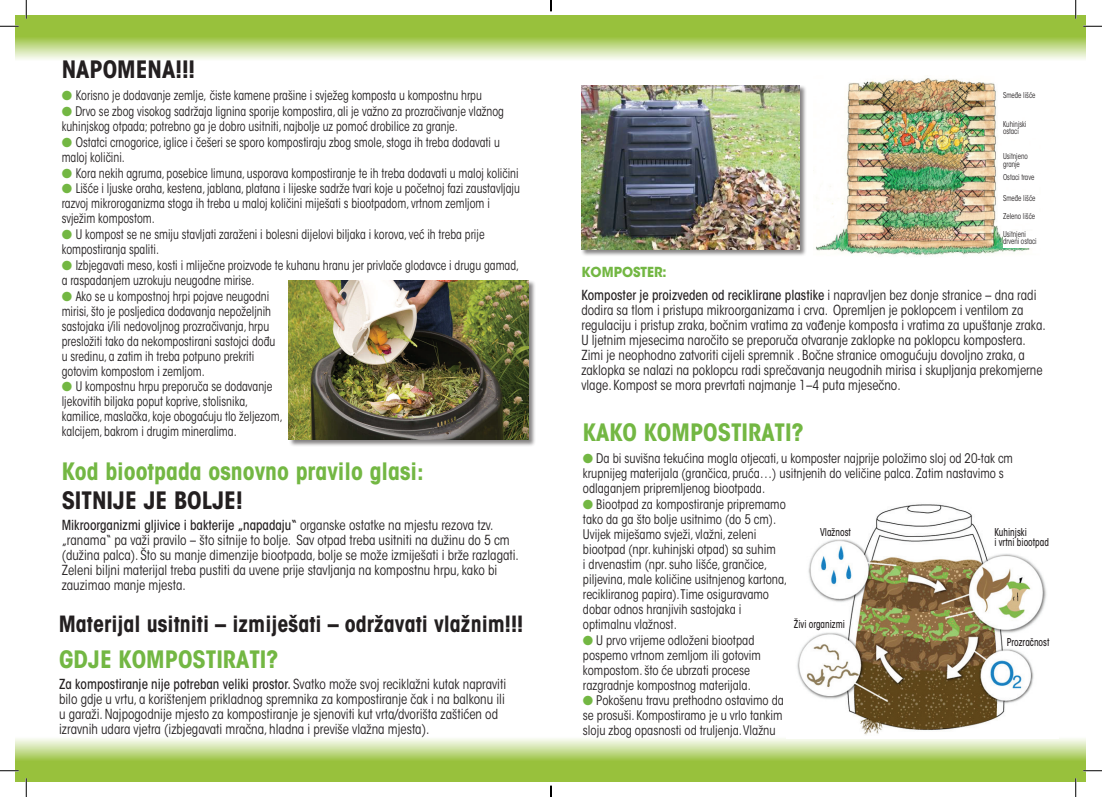
<style>
.page{position:relative;width:1102px;height:797px;background:#fff}
.page>*{position:absolute;margin:0;border:0;box-sizing:border-box;transform-origin:0 0}
.t1{font:700 condensed 23.75px/28.5px "ITC Avant Garde Std";color:#73b743}
.t2{font:700 condensed 23.75px "ITC Avant Garde Std";color:#231f20}
.t3{font:700 condensed 22.12px "ITC Avant Garde Std";color:#231f20}
.t4{font:condensed 13.75px/15px "ITC Avant Garde Std";color:#231f20;scale:.95 1}
.t5{font:700 13.75px "ITC Avant Garde Std";color:#73b743;scale:.95 1}
.t6{font:condensed 13.12px/15px "ITC Avant Garde Std";color:#231f20;scale:.9 1}
.t7{font:condensed 13.12px/15px "ITC Avant Garde Std";color:#231f20;scale:.95 1}
.t8{font:500 condensed 10.75px/10.2px "ITC Avant Garde Std";color:#231f20;scale:.86 1}
.t9{font:condensed 8px/7.5px "ITC Avant Garde Std";color:#231f20;scale:.86 1}
.s1{color:#73b743}
.s2{color:#231f20}
.s3{font-weight:500}
</style>
<div class="page">
<svg style="left:16px;top:16px;width:1070px;height:44px;background:#b3d16f"></svg>
<svg style="left:16px;top:738px;width:1070px;height:43px;background:#b3d170"></svg>
<img style="left:797px;top:504px;width:250px;height:231px">
<img style="left:816px;top:78px;width:214px;height:177px">
<div style="left:581px;top:85px;width:226px;height:171px;background:#231f20;opacity:.55"></div>
<img style="left:581px;top:85px;width:218px;height:164px">
<div style="left:288px;top:280px;width:248px;height:167px;background:#231f20;opacity:.55"></div>
<img style="left:288px;top:280px;width:240px;height:160px">
<div style="left:793px;top:620px;width:53px;height:10px;background:#fff"></div>
<div style="left:820px;top:528px;width:38px;height:10px;background:#fff"></div>
<div style="left:994px;top:528px;width:69px;height:24px;background:#fff"></div>
<div style="left:1002px;top:231px;width:39px;height:16px;background:#fff"></div>
<div style="left:1002px;top:195px;width:39px;height:10px;background:#fff"></div>
<div style="left:1002px;top:92px;width:39px;height:10px;background:#fff"></div>
<div style="left:1002px;top:174px;width:39px;height:10px;background:#fff"></div>
<div style="left:1002px;top:153px;width:39px;height:14px;background:#fff"></div>
<div style="left:1002px;top:121px;width:39px;height:14px;background:#fff"></div>
<div style="left:1002px;top:213px;width:39px;height:10px;background:#fff"></div>
<div style="left:1006px;top:637px;width:57px;height:11px;background:#fff"></div>
<svg style="left:0;top:25px;width:19px;height:2px"></svg>
<svg style="left:1083px;top:25px;width:18px;height:2px"></svg>
<svg style="left:0;top:770px;width:19px;height:1px"></svg>
<svg style="left:1083px;top:770px;width:18px;height:1px"></svg>
<svg style="left:25px;top:0;width:2px;height:19px"></svg>
<svg style="left:25px;top:778px;width:2px;height:19px"></svg>
<svg style="left:1074px;top:0;width:2px;height:19px"></svg>
<svg style="left:1074px;top:778px;width:2px;height:19px"></svg>
<svg style="left:550px;top:785px;width:1px;height:12px"></svg>
<p class="t2" style="left:62px;top:54px;width:135px">NAPOMENA!!!</p>
<p class="t6" style="left:62px;top:88px;width:468px"><span class="s1">●</span> Korisno je dodavanje zemlje, čiste kamene prašine i svježeg komposta u kompostnu hrpu</p>
<p class="t6" style="left:62px;top:104px;width:493px"><span class="s1">●</span> Drvo se zbog visokog sadržaja lignina sporije kompostira, ali je važno za prozračivanje vlažnog kuhinjskog otpada; potrebno ga je dobro usitniti, najbolje uz pomoć drobilice za granje.</p>
<p class="t6" style="left:62px;top:135px;width:488px"><span class="s1">●</span> Ostatci crnogorice, iglice i češeri se sporo kompostiraju zbog smole, stoga ih treba dodavati u maloj količini.</p>
<p class="t6" style="left:62px;top:165px;width:509px"><span class="s1">●</span> Kora nekih agruma, posebice limuna, usporava kompostiranje te ih treba dodavati u maloj količini</p>
<p class="t6" style="left:62px;top:181px;width:510px"><span class="s1">●</span> Lišće i ljuske oraha, kestena, jablana, platana i lijeske sadrže tvari koje u početnoj fazi zaustavljaju razvoj mikroroganizma stoga ih treba u maloj količini miješati s biootpadom, vrtnom zemljom i svježim kompostom.</p>
<p class="t6" style="left:62px;top:227px;width:471px"><span class="s1">●</span> U kompost se ne smiju stavljati zaraženi i bolesni dijelovi biljaka i korova, već ih treba prije kompostiranja spaliti.</p>
<p class="t6" style="left:62px;top:258px;width:510px"><span class="s1">●</span> Izbjegavati meso, kosti i mliječne proizvode te kuhanu hranu jer privlače glodavce i drugu gamad, a raspadanjem uzrokuju neugodne mirise.</p>
<p class="t6" style="left:62px;top:288px;width:239px"><span class="s1">●</span> Ako se u kompostnoj hrpi pojave neugodni mirisi, što je posljedica dodavanja nepoželjnih sastojaka i/ili nedovoljnog prozračivanja, hrpu presložiti tako da nekompostirani sastojci dođu u sredinu, a zatim ih treba potpuno prekriti gotovim kompostom i zemljom.</p>
<p class="t6" style="left:62px;top:379px;width:247px"><span class="s1">●</span> U kompostnu hrpu preporuča se dodavanje ljekovitih biljaka poput koprive, stolisnika, kamilice, maslačka, koje obogaćuju tlo željezom, kalcijem, bakrom i drugim mineralima.</p>
<p class="t1" style="left:62px;top:457px;width:363px">Kod biootpada osnovno pravilo glasi:<br><span class="s2">SITNIJE JE BOLJE!</span></p>
<p class="t4" style="left:62px;top:517px;width:483px"><span class="s3">Mikroorganizmi gljivice i bakterije „napadaju“</span> organske ostatke na mjestu rezova tzv. „ranama“ pa važi pravilo – što sitnije to bolje. Sav otpad treba usitniti na dužinu do 5 cm (dužina palca). Što su manje dimenzije biootpada, bolje se može izmiješati i brže razlagati.<br>Zeleni biljni materijal treba pustiti da uvene prije stavljanja na kompostnu hrpu, kako bi zauzimao manje mjesta.</p>
<p class="t3" style="left:59px;top:610px;width:466px">Materijal usitniti – izmiješati – održavati vlažnim!!!</p>
<p class="t1" style="left:59px;top:644px;width:221px">GDJE KOMPOSTIRATI?</p>
<p class="t4" style="left:59px;top:676px;width:472px"><span class="s3">Za kompostiranje nije potreban veliki prostor.</span> Svatko može svoj reciklažni kutak napraviti bilo gdje u vrtu, a korištenjem prikladnog spremnika za kompostiranje čak i na balkonu ili u garaži. Najpogodnije mjesto za kompostiranje je sjenoviti kut vrta/dvorišta zaštićen od izravnih udara vjetra (izbjegavati mračna, hladna i previše vlažna mjesta).</p>
<p class="t9" style="left:1002px;top:91px;width:39px">Smeđe lišće</p>
<p class="t9" style="left:1002px;top:120px;width:29px">Kuhinjski ostaci</p>
<p class="t9" style="left:1002px;top:153px;width:30px">Usitnjeno granje</p>
<p class="t9" style="left:1002px;top:173px;width:38px">Ostaci trave</p>
<p class="t9" style="left:1002px;top:194px;width:39px">Smeđe lišće</p>
<p class="t9" style="left:1002px;top:212px;width:39px">Zeleno lišće</p>
<p class="t9" style="left:1002px;top:230px;width:41px">Usitnjeni drveni ostaci</p>
<p class="t5" style="left:581px;top:263px;width:91px">KOMPOSTER:</p>
<p class="t4" style="left:581px;top:287px;width:490px"><span class="s3">Komposter je proizveden od reciklirane plastike</span> i napravljen bez donje stranice – dna radi dodira sa tlom i pristupa mikroorganizama i crva. Opremljen je poklopcem i ventilom za regulaciju i pristup zraka, bočnim vratima za vađenje komposta i vratima za upuštanje zraka.</p>
<p class="t4" style="left:581px;top:332px;width:487px">U ljetnim mjesecima naročito se preporuča otvaranje zaklopke na poklopcu kompostera.<br>Zimi je neophodno zatvoriti cijeli spremnik . Bočne stranice omogućuju dovoljno zraka, a zaklopka se nalazi na poklopcu radi sprečavanja neugodnih mirisa i skupljanja prekomjerne vlage. Kompost se mora prevrtati najmanje 1–4 puta mjesečno.</p>
<p class="t1" style="left:583px;top:418px;width:222px">KAKO KOMPOSTIRATI?</p>
<p class="t7" style="left:583px;top:451px;width:454px"><span class="s1">●</span> Da bi suvišna tekućina mogla otjecati, u komposter najprije položimo sloj od 20-tak cm krupnijeg materijala (grančica, pruća…) usitnjenih do veličine palca. Zatim nastavimo s odlaganjem pripremljenog biootpada.</p>
<p class="t7" style="left:583px;top:496px;width:217px"><span class="s1">●</span> Biootpad za kompostiranje pripremamo tako da ga što bolje usitnimo (do 5 cm).<br>Uvijek miješamo svježi, vlažni, zeleni biootpad (npr. kuhinjski otpad) sa suhim<br>i drvenastim (npr. suho lišće, grančice, piljevina, male količine usitnjenog kartona, recikliranog papira). Time osiguravamo dobar odnos hranjivih sastojaka i optimalnu vlažnost.</p>
<p class="t7" style="left:583px;top:632px;width:189px"><span class="s1">●</span> U prvo vrijeme odloženi biootpad pospemo vrtnom zemljom ili gotovim kompostom. što će ubrzati procese razgradnje kompostnog materijala.</p>
<p class="t7" style="left:583px;top:693px;width:213px;text-align:justify"><span class="s1">●</span> Pokošenu travu prethodno ostavimo da se prosuši. Kompostiramo je u vrlo tankim sloju zbog opasnosti od truljenja. Vlažnu</p>
<p class="t8" style="left:820px;top:527px;width:37px">Vlažnost</p>
<p class="t8" style="left:994px;top:527px;width:65px">Kuhinjski<br>i vrtni biootpad</p>
<p class="t8" style="left:793px;top:619px;width:61px">Živi organizmi</p>
<p class="t8" style="left:1006px;top:636px;width:51px">Prozračnost</p>
</div>
